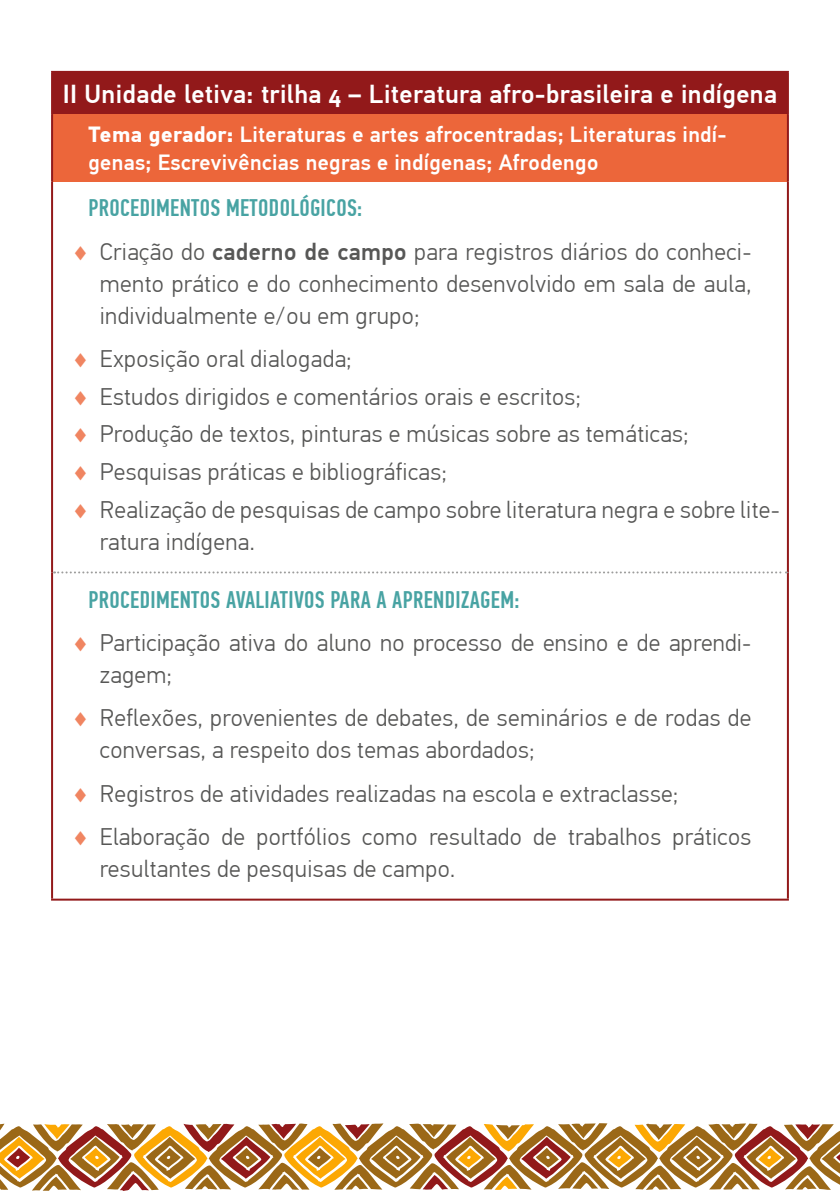
<style>
.page{position:relative;width:840px;height:1191px;background:#fff}
.page>*{position:absolute;margin:0;border:0;box-sizing:border-box;transform-origin:0 0}
.t1{font:500 26px "PF Din Text Pro";letter-spacing:.015em;color:#fff}
.t2{font:300 24px/32px "PF Din Text Pro";letter-spacing:.015em;color:#575756}
.t3{font:500 24px "PF Din Text Comp Pro";letter-spacing:.015em;color:#48a3a3}
.t4{font:500 22px/28px "PF Din Text Pro";letter-spacing:.015em;color:#fff}
.s1{font-weight:700}
.s2{color:#f08561}
.s3{font-weight:500}
</style>
<div class="page">
<svg style="left:0;top:1123px;width:839px;height:68px"></svg>
<div style="left:52px;top:72px;width:735px;height:42px;background:#92191a"></div>
<div style="left:52px;top:114px;width:735px;height:67px;background:#ec663a"></div>
<hr style="left:51px;top:71px;width:737px;height:2px;background:#92191a">
<hr style="left:51px;top:73px;width:2px;height:41px;background:#92191a">
<hr style="left:786px;top:73px;width:2px;height:41px;background:#92191a">
<hr style="left:51px;top:114px;width:2px;height:67px;background:#92191a">
<hr style="left:786px;top:114px;width:2px;height:67px;background:#92191a">
<hr style="left:51px;top:181px;width:2px;height:391px;background:#92191a">
<hr style="left:786px;top:181px;width:2px;height:391px;background:#92191a">
<hr style="left:51px;top:572px;width:2px;height:326px;background:#92191a">
<hr style="left:786px;top:572px;width:2px;height:326px;background:#92191a">
<hr style="left:51px;top:898px;width:737px;height:2px;background:#92191a">
<svg style="left:54px;top:571px;width:732px;height:2px"></svg>
<p class="t1" style="left:63px;top:78px;width:715px">II Unidade letiva: trilha 4 – Literatura afro-brasileira e indígena</p>
<p class="t4" style="left:88px;top:121px;width:639px"><span class="s1">Tema gerador:</span> Literaturas e artes afrocentradas; Literaturas indí&shy;genas; Escrevivências negras e indígenas; Afrodengo</p>
<p class="t3" style="left:88px;top:194px;width:275px">PROCEDIMENTOS METODOLÓGICOS:</p>
<p class="t2" style="left:100px;top:236px;width:653px;text-align:justify;text-indent:-28px"><span class="s2">♦</span> Criação do <span class="s3">caderno de campo</span> para registros diários do conheci&shy;mento prático e do conhecimento desenvolvido em sala de aula, individualmente e/ou em grupo;</p>
<p class="t2" style="left:71px;top:340px;width:709px;line-height:37.6px"><span class="s2">♦</span> Exposição oral dialogada;<br><span class="s2">♦</span> Estudos dirigidos e comentários orais e escritos;<br><span class="s2">♦</span> Produção de textos, pinturas e músicas sobre as temáticas;<br><span class="s2">♦</span> Pesquisas práticas e bibliográficas;<br><span class="s2">♦</span> Realização de pesquisas de campo sobre literatura negra e sobre lite-</p>
<p class="t2" style="left:100px;top:526px;width:156px">ratura indígena.</p>
<p class="t3" style="left:88px;top:585px;width:432px">PROCEDIMENTOS AVALIATIVOS PARA A APRENDIZAGEM:</p>
<p class="t2" style="left:100px;top:627px;width:652px;text-indent:-28px"><span class="s2">♦</span> Participação ativa do aluno no processo de ensino e de aprendi&shy;zagem;</p>
<p class="t2" style="left:100px;top:702px;width:652px;text-indent:-28px"><span class="s2">♦</span> Reflexões, provenientes de debates, de seminários e de rodas de conversas, a respeito dos temas abordados;</p>
<p class="t2" style="left:71px;top:772px;width:681px;line-height:43.4px"><span class="s2">♦</span> Registros de atividades realizadas na escola e extraclasse;<br><span class="s2">♦</span> Elaboração de portfólios como resultado de trabalhos práticos</p>
<p class="t2" style="left:100px;top:853px;width:356px">resultantes de pesquisas de campo.</p>
</div>
